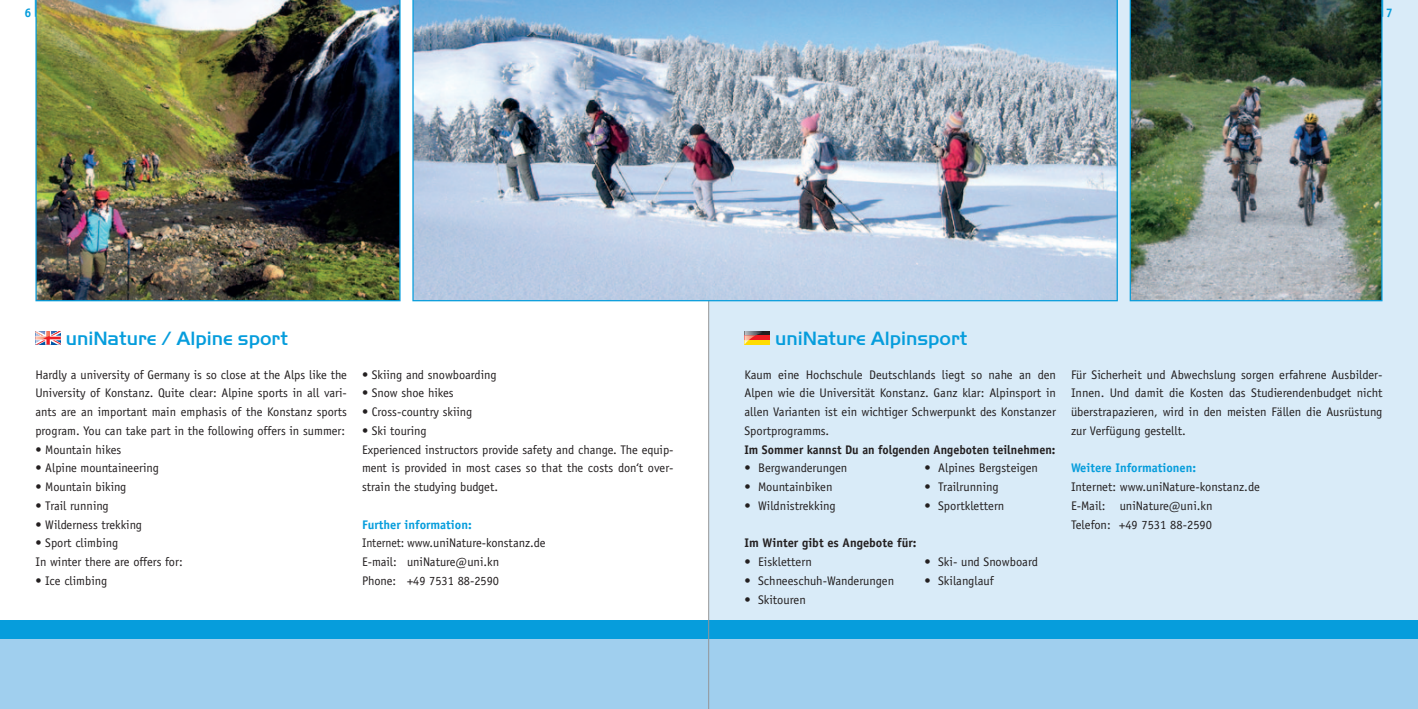
<style>
.page{position:relative;width:1418px;height:709px;background:#fff}
.page>*{position:absolute;margin:0;border:0;box-sizing:border-box;transform-origin:0 0}
.t1{font:500 20px "Handel Gothic EF";color:#069ddc}
.t2{font:12.5px/18.8px "Officina Sans Std";color:#231f20;text-align:justify}
.t3{font:12.5px/18.8px "Officina Sans Std";color:#231f20;scale:.94 1}
.t4{font:700 12.5px "Officina Sans Std";color:#231f20}
.t5{font:700 12.5px "Officina Sans Std";color:#069ddc}
</style>
<div class="page">
<div style="left:709px;top:0;width:708px;height:629px;background:#d9ebf8"></div>
<div style="left:0;top:627px;width:1417px;height:82px;background:#a0cfee"></div>
<div style="left:0;top:619px;width:1417px;height:19px;background:#069ddc"></div>
<svg style="left:1382px;top:0;width:1px;height:17px"></svg>
<hr style="left:708px;top:0;width:1px;height:709px;background:#939598">
<svg style="left:35px;top:331px;width:26px;height:14px"></svg>
<hr style="left:744px;top:331px;width:26px;height:4px;background:#231f20">
<div style="left:744px;top:340px;width:26px;height:5px;background:#ffdc01"></div>
<div style="left:744px;top:335px;width:26px;height:5px;background:#ee1d23"></div>
<img style="left:744px;top:331px;width:18px;height:4px">
<svg style="left:744px;top:335px;width:11px;height:10px"></svg>
<img style="left:412px;top:0;width:705px;height:301px">
<img style="left:1129px;top:0;width:253px;height:301px">
<img style="left:35px;top:0;width:365px;height:301px">
<p class="t5" style="left:24px;top:5px;width:8px">6</p>
<p class="t5" style="left:1385px;top:5px;width:8px">7</p>
<h1 class="t1" style="left:66px;top:326px;width:224px">uniNature / Alpine sport</h1>
<h1 class="t1" style="left:775px;top:326px;width:194px">uniNature Alpinsport</h1>
<p class="t2" style="left:35px;top:365px;width:313px">Hardly a university of Germany is so close at the Alps like the University of Konstanz. Quite clear: Alpine sports in all vari&shy;ants are an important main emphasis of the Konstanz sports program. You can take part in the following offers in summer:</p>
<p class="t2" style="left:35px;top:440px;width:87px">• Mountain hikes</p>
<p class="t2" style="left:35px;top:459px;width:125px">• Alpine mountaineering</p>
<p class="t2" style="left:35px;top:477px;width:93px">• Mountain biking</p>
<p class="t2" style="left:35px;top:496px;width:75px">• Trail running</p>
<p class="t2" style="left:35px;top:515px;width:108px">• Wilderness trekking</p>
<p class="t2" style="left:35px;top:534px;width:149px">• Sport climbing<br>In winter there are offers for:</p>
<p class="t2" style="left:35px;top:571px;width:73px">• Ice climbing</p>
<p class="t2" style="left:362px;top:365px;width:136px">• Skiing and snowboarding</p>
<p class="t2" style="left:362px;top:384px;width:93px">• Snow shoe hikes</p>
<p class="t2" style="left:362px;top:402px;width:112px">• Cross-country skiing</p>
<p class="t2" style="left:362px;top:421px;width:313px;text-align:left">• Ski touring<br>Experienced instructors provide safety and change. The equip&shy;ment is provided in most cases so that the costs don‘t over&shy;strain the studying budget.</p>
<p class="t5" style="left:362px;top:516px;width:111px">Further information:</p>
<p class="t3" style="left:362px;top:534px;width:197px">Internet: www.uniNature-konstanz.de<br>E-mail: uniNature@uni.kn<br>Phone: +49 7531 88-2590</p>
<p class="t2" style="left:744px;top:365px;width:313px">Kaum eine Hochschule Deutschlands liegt so nahe an den Alpen wie die Universität Konstanz. Ganz klar: Alpinsport in allen Varianten ist ein wichtiger Schwerpunkt des Konstanzer Sportprogramms.</p>
<p class="t4" style="left:744px;top:441px;width:312px">Im Sommer kannst Du an folgenden Angeboten teilnehmen:</p>
<p class="t2" style="left:744px;top:459px;width:104px">• Bergwanderungen</p>
<p class="t2" style="left:924px;top:459px;width:115px">• Alpines Bergsteigen</p>
<p class="t2" style="left:744px;top:477px;width:90px">• Mountainbiken</p>
<p class="t2" style="left:924px;top:477px;width:76px">• Trailrunning</p>
<p class="t2" style="left:744px;top:496px;width:93px">• Wildnistrekking</p>
<p class="t2" style="left:924px;top:496px;width:81px">• Sportklettern</p>
<p class="t4" style="left:744px;top:535px;width:173px">Im Winter gibt es Angebote für:</p>
<p class="t2" style="left:744px;top:552px;width:69px">• Eisklettern</p>
<p class="t2" style="left:924px;top:552px;width:115px">• Ski- und Snowboard</p>
<p class="t2" style="left:744px;top:571px;width:151px">• Schneeschuh-Wanderungen</p>
<p class="t2" style="left:924px;top:571px;width:71px">• Skilanglauf</p>
<p class="t2" style="left:744px;top:590px;width:63px">• Skitouren</p>
<p class="t2" style="left:1070px;top:365px;width:313px">Für Sicherheit und Abwechslung sorgen erfahrene Ausbilder-Innen. Und damit die Kosten das Studierendenbudget nicht überstrapazieren, wird in den meisten Fällen die Ausrüstung zur Verfügung gestellt.</p>
<p class="t5" style="left:1070px;top:460px;width:127px">Weitere Informationen:</p>
<p class="t2" style="left:1070px;top:477px;width:190px;text-align:left">Internet: www.uniNature-konstanz.de<br>E-Mail: uniNature@uni.kn<br>Telefon: +49 7531 88-2590</p>
</div>
